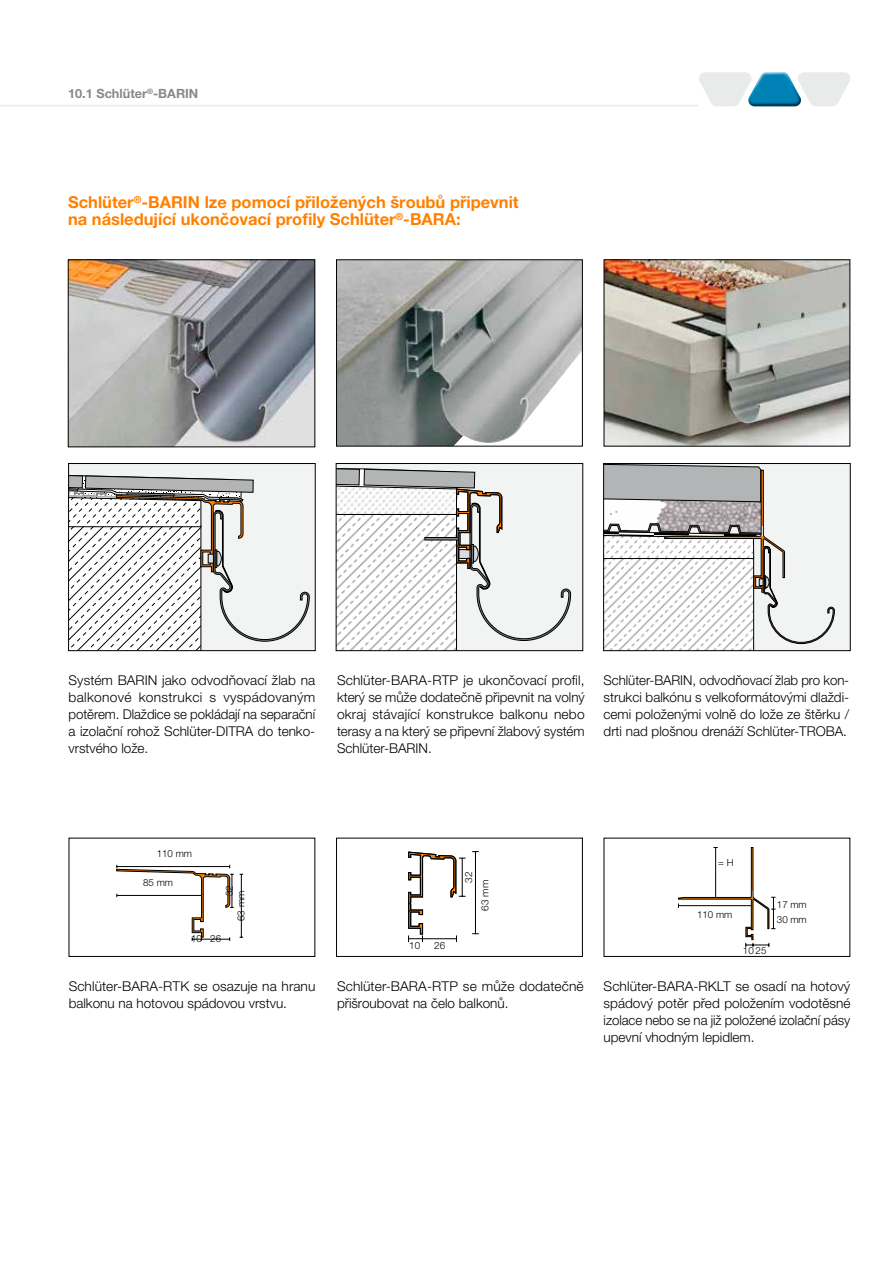
<style>
.page{position:relative;width:893px;height:1263px;background:#fff}
.page>*{position:absolute;margin:0;border:0;box-sizing:border-box;transform-origin:0 0}
.t1{font:700 16.5px/17px "Helvetica Neue LT Pro";color:#ff8000}
.t2{font:300 13.5px/17px "Helvetica Neue LT Pro";color:#000;text-align:justify}
.t3{font:700 12.75px "Helvetica Neue LT Pro";color:#87898b}
.t4{font:300 10.05px "Helvetica Neue LT Pro";color:#000}
.t5{font:300 9.9px/16.5px "Helvetica Neue LT Pro";color:#000}
.t6{font:300 9.75px/11.4px "Helvetica Neue LT Pro";color:#000}
</style>
<div class="page">
<hr style="left:0;top:105px;width:699px;height:1px;background:#e9eaea">
<svg style="left:699px;top:72px;width:151px;height:34px"></svg>
<div style="left:69px;top:838px;width:246px;height:119px;border:1px solid #000"></div>
<svg style="left:116px;top:865px;width:118px;height:76px"></svg>
<hr style="left:241px;top:874px;width:1px;height:33px;background:#000">
<hr style="left:241px;top:907px;width:1px;height:30px;background:#000">
<div style="left:336px;top:838px;width:247px;height:119px;border:1px solid #000"></div>
<hr style="left:475px;top:852px;width:1px;height:82px;background:#000">
<svg style="left:408px;top:852px;width:58px;height:90px"></svg>
<div style="left:604px;top:838px;width:246px;height:119px;border:1px solid #000"></div>
<svg style="left:678px;top:847px;width:98px;height:100px"></svg>
<img style="left:338px;top:262px;width:243px;height:182px">
<div style="left:336px;top:260px;width:247px;height:186px;border:1px solid #000"></div>
<img style="left:606px;top:262px;width:242px;height:182px">
<svg style="left:605px;top:465px;width:243px;height:184px"></svg>
<div style="left:603px;top:463px;width:247px;height:188px;border:1px solid #000"></div>
<svg style="left:338px;top:465px;width:243px;height:184px"></svg>
<div style="left:336px;top:463px;width:247px;height:188px;border:1px solid #000"></div>
<div style="left:69px;top:463px;width:246px;height:188px;background:#f2f3f3"></div>
<svg style="left:70px;top:475px;width:240px;height:174px"></svg>
<div style="left:68px;top:463px;width:247px;height:188px;border:1px solid #000"></div>
<img style="left:70px;top:262px;width:243px;height:183px">
<div style="left:68px;top:260px;width:247px;height:187px;border:1px solid #000"></div>
<p class="t3" style="left:68px;top:86px;width:132px">10.1 Schlüter<sup>®</sup>-BARIN</p>
<p class="t1" style="left:68px;top:194px;width:452px">Schlüter<sup>®</sup>-BARIN lze pomocí přiložených šroubů připevnit na následující ukončovací profily Schlüter<sup>®</sup>-BARA:</p>
<p class="t2" style="left:69px;top:671px;width:248px">Systém BARIN jako odvodňovací žlab na balkonové konstrukci s vyspádovaným potěrem. Dlaždice se pokládají na separační a izolační rohož Schlüter-DITRA do tenko&shy;vrstvého lože.</p>
<p class="t2" style="left:337px;top:671px;width:249px">Schlüter-BARA-RTP je ukončovací profil, který se může dodatečnĕ připevnit na volný okraj stávající konstrukce balkonu nebo terasy a na který se připevní žlabový systém Schlüter-BARIN.</p>
<p class="t2" style="left:604px;top:671px;width:247px">Schlüter-BARIN, odvodňovací žlab pro kon&shy;strukci balkónu s velkoformátovými dlaždi&shy;cemi položenými volně do lože ze štěrku / drti nad plošnou drenáží Schlüter-TROBA.</p>
<p class="t5" style="left:157px;top:845px;width:37px">110 mm</p>
<p class="t5" style="left:143px;top:874px;width:31px">85 mm</p>
<p class="t6" style="left:224px;top:921px;width:37px;text-indent:25px;rotate:-90deg">32<br>63 mm</p>
<p class="t5" style="left:191px;top:930px;width:32px">10 26</p>
<p class="t4" style="left:409px;top:940px;width:12px">10</p>
<p class="t4" style="left:434px;top:940px;width:12px">26</p>
<p class="t5" style="left:460px;top:910px;width:40px;text-indent:28px;rotate:-90deg">32<br>63 mm</p>
<p class="t6" style="left:718px;top:857px;width:17px">= H</p>
<p class="t6" style="left:697px;top:908px;width:37px">110 mm</p>
<p class="t6" style="left:743px;top:944px;width:25px">10 25</p>
<p class="t6" style="left:777px;top:896px;width:31px;line-height:15.1px">17 mm<br>30 mm</p>
<p class="t2" style="left:69px;top:977px;width:248px">Schlüter-BARA-RTK se osazuje na hranu balkonu na hotovou spádovou vrstvu.</p>
<p class="t2" style="left:337px;top:977px;width:248px">Schlüter-BARA-RTP se může dodatečnĕ přišroubovat na čelo balkonů.</p>
<p class="t2" style="left:604px;top:977px;width:248px">Schlüter-BARA-RKLT se osadí na hotový spádový potěr před položením vodotěsné izolace nebo se na již položené izolační pásy upevní vhodným lepidlem.</p>
</div>
